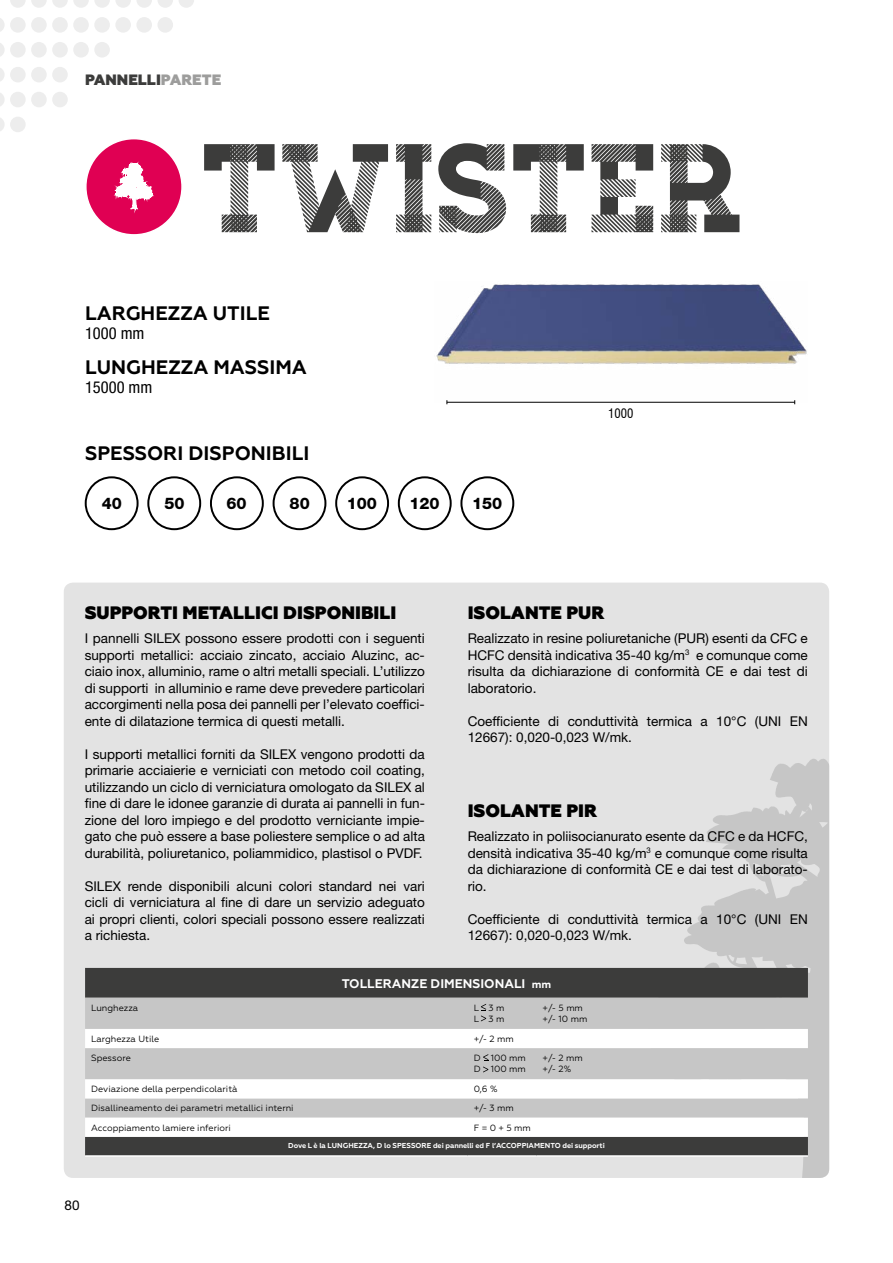
<style>
.page{position:relative;width:893px;height:1263px;background:#fff}
.page>*{position:absolute;margin:0;border:0;box-sizing:border-box;transform-origin:0 0}
.t1{font:125.85px "Homestead Display";color:#3c3c3b}
.t2{font:700 19.5px "Geometria";color:#000}
.t3{font:800 18px "Geometria";color:#000}
.t4{font:condensed 16.5px "Helvetica Neue";color:#000}
.t5{font:800 16.05px "Helvetica Neue";color:#000}
.t6{font:800 15px "Geometria";color:#3c3c3b}
.t7{font:13.5px/16.5px "Helvetica Neue";color:#000;text-align:justify}
.t8{font:700 12.6px "Geometria";color:#fff}
.t9{font:condensed 12.6px "Swiss 721 BT";color:#000}
.t10{font:9px/10.8px "Geometria";color:#000}
.t11{font:700 7.2px "Geometria";letter-spacing:-.01em;color:#fff}
.s1{color:#9d9d9c}
.s2{font-size:10.5px}
</style>
<div class="page">
<svg style="left:0;top:118px;width:5px;height:13px"></svg>
<div style="left:10px;top:117px;width:16px;height:15px;background:#ededed;border-radius:50%"></div>
<svg style="left:0;top:93px;width:5px;height:13px"></svg>
<div style="left:10px;top:92px;width:16px;height:15px;background:#ededed;border-radius:50%"></div>
<div style="left:31px;top:92px;width:16px;height:15px;background:#ededed;border-radius:50%"></div>
<div style="left:52px;top:92px;width:16px;height:15px;background:#ededed;border-radius:50%"></div>
<svg style="left:0;top:68px;width:5px;height:13px"></svg>
<div style="left:10px;top:67px;width:16px;height:15px;background:#ededed;border-radius:50%"></div>
<div style="left:31px;top:67px;width:16px;height:15px;background:#ededed;border-radius:50%"></div>
<div style="left:52px;top:67px;width:16px;height:15px;background:#ededed;border-radius:50%"></div>
<svg style="left:0;top:43px;width:5px;height:13px"></svg>
<div style="left:10px;top:42px;width:16px;height:16px;background:#ededed;border-radius:50%"></div>
<div style="left:31px;top:42px;width:16px;height:16px;background:#ededed;border-radius:50%"></div>
<div style="left:52px;top:42px;width:16px;height:16px;background:#ededed;border-radius:50%"></div>
<div style="left:73px;top:42px;width:16px;height:16px;background:#ededed;border-radius:50%"></div>
<div style="left:94px;top:42px;width:16px;height:16px;background:#ededed;border-radius:50%"></div>
<svg style="left:0;top:18px;width:5px;height:14px"></svg>
<div style="left:10px;top:17px;width:16px;height:16px;background:#ededed;border-radius:50%"></div>
<div style="left:31px;top:17px;width:16px;height:16px;background:#ededed;border-radius:50%"></div>
<div style="left:52px;top:17px;width:16px;height:16px;background:#ededed;border-radius:50%"></div>
<div style="left:73px;top:17px;width:16px;height:16px;background:#ededed;border-radius:50%"></div>
<div style="left:94px;top:17px;width:16px;height:16px;background:#ededed;border-radius:50%"></div>
<div style="left:115px;top:17px;width:16px;height:16px;background:#ededed;border-radius:50%"></div>
<div style="left:136px;top:17px;width:16px;height:16px;background:#ededed;border-radius:50%"></div>
<div style="left:157px;top:17px;width:16px;height:16px;background:#ededed;border-radius:50%"></div>
<svg style="left:10px;top:0;width:163px;height:8px"></svg>
<svg style="left:179px;top:0;width:15px;height:8px"></svg>
<div style="left:64px;top:583px;width:765px;height:595px;background:#e3e3e3;border-radius:9px"></div>
<svg style="left:633px;top:759px;width:196px;height:419px"></svg>
<img style="left:436px;top:284px;width:371px;height:118px">
<hr style="left:447px;top:402px;width:348px;height:1px;background:#000">
<div style="left:86px;top:139px;width:96px;height:96px;background:#e00053;border-radius:50%"></div>
<div style="left:85px;top:138px;width:98px;height:98px;border:2px solid #fff;border-radius:50%"></div>
<svg style="left:116px;top:163px;width:36px;height:47px"></svg>
<div style="left:85px;top:476px;width:54px;height:54px;border:2px solid #000;border-radius:50%"></div>
<div style="left:147px;top:476px;width:54px;height:54px;border:2px solid #000;border-radius:50%"></div>
<div style="left:273px;top:476px;width:53px;height:54px;border:2px solid #000;border-radius:50%"></div>
<div style="left:398px;top:476px;width:54px;height:54px;border:2px solid #000;border-radius:50%"></div>
<div style="left:460px;top:476px;width:54px;height:54px;border:2px solid #000;border-radius:50%"></div>
<div style="left:210px;top:476px;width:54px;height:54px;border:2px solid #000;border-radius:50%"></div>
<div style="left:335px;top:476px;width:54px;height:54px;border:2px solid #000;border-radius:50%"></div>
<div style="left:85px;top:968px;width:723px;height:187px;background:#3c3c3b"></div>
<div style="left:85px;top:998px;width:723px;height:31px;background:#c6c6c6"></div>
<svg style="left:85px;top:1029px;width:723px;height:108px;background:#e4e4e4"></svg>
<hr style="left:85px;top:1155px;width:383px;height:2px;background:#fff">
<hr style="left:468px;top:1155px;width:69px;height:2px;background:#fff">
<hr style="left:537px;top:1155px;width:271px;height:2px;background:#fff">
<svg style="left:481px;top:1004px;width:5px;height:17px"></svg>
<svg style="left:483px;top:1054px;width:5px;height:18px"></svg>
<p class="t6" style="left:85px;top:71px;width:138px">PANNELLI<span class="s1">PARETE</span></p>
<h1 class="t1" style="left:204px;top:115px;width:545px">TWISTER</h1>
<h2 class="t2" style="left:85px;top:302px;width:187px">LARGHEZZA UTILE</h2>
<p class="t4" style="left:85px;top:324px;width:61px">1000 mm</p>
<h2 class="t2" style="left:85px;top:355px;width:223px">LUNGHEZZA MASSIMA</h2>
<p class="t4" style="left:85px;top:377px;width:69px">15000 mm</p>
<h2 class="t2" style="left:85px;top:442px;width:226px">SPESSORI DISPONIBILI</h2>
<p class="t5" style="left:102px;top:494px;width:22px">40</p>
<p class="t5" style="left:164px;top:494px;width:22px">50</p>
<p class="t5" style="left:227px;top:494px;width:22px">60</p>
<p class="t5" style="left:290px;top:494px;width:22px">80</p>
<p class="t5" style="left:347px;top:494px;width:32px">100</p>
<p class="t5" style="left:409px;top:494px;width:32px">120</p>
<p class="t5" style="left:472px;top:494px;width:32px">150</p>
<p class="t9" style="left:608px;top:406px;width:27px">1000</p>
<h3 class="t3" style="left:85px;top:602px;width:313px">SUPPORTI METALLICI DISPONIBILI</h3>
<p class="t7" style="left:85px;top:630px;width:342px">I pannelli SILEX possono essere prodotti con i seguenti supporti metallici: acciaio zincato, acciaio Aluzinc, ac&shy;ciaio inox, alluminio, rame o altri metalli speciali. L’utilizzo di supporti in alluminio e rame deve prevedere particolari accorgimenti nella posa dei pannelli per l’elevato coeffici&shy;ente di dilatazione termica di questi metalli.</p>
<p class="t7" style="left:85px;top:745px;width:342px">I supporti metallici forniti da SILEX vengono prodotti da primarie acciaierie e verniciati con metodo coil coating, utilizzando un ciclo di verniciatura omologato da SILEX al fine di dare le idonee garanzie di durata ai pannelli in fun&shy;zione del loro impiego e del prodotto verniciante impie&shy;gato che può essere a base poliestere semplice o ad alta durabilità, poliuretanico, poliammidico, plastisol o PVDF.</p>
<p class="t7" style="left:85px;top:877px;width:342px">SILEX rende disponibili alcuni colori standard nei vari cicli di verniciatura al fine di dare un servizio adeguato ai propri clienti, colori speciali possono essere realizzati a richiesta.</p>
<h3 class="t3" style="left:468px;top:602px;width:138px">ISOLANTE PUR</h3>
<p class="t7" style="left:468px;top:630px;width:342px">Realizzato in resine poliuretaniche (PUR) esenti da CFC e HCFC densità indicativa 35-40 kg/m<sup>3</sup> e comunque come risulta da dichiarazione di conformità CE e dai test di laboratorio.</p>
<p class="t7" style="left:468px;top:712px;width:342px">Coefficiente di conduttività termica a 10°C (UNI EN<br>12667): 0,020-0,023 W/mk.</p>
<h3 class="t3" style="left:468px;top:800px;width:131px">ISOLANTE PIR</h3>
<p class="t7" style="left:468px;top:828px;width:342px">Realizzato in poliisocianurato esente da CFC e da HCFC, densità indicativa 35-40 kg/m<sup>3</sup> e comunque come risulta da dichiarazione di conformità CE e dai test di laborato&shy;rio.</p>
<p class="t7" style="left:468px;top:910px;width:342px">Coefficiente di conduttività termica a 10°C (UNI EN<br>12667): 0,020-0,023 W/mk.</p>
<p class="t8" style="left:342px;top:976px;width:211px">TOLLERANZE DIMENSIONALI <span class="s2">mm</span></p>
<p class="t10" style="left:91px;top:1002px;width:49px">Lunghezza</p>
<p class="t10" style="left:474px;top:1002px;width:32px">L 3 m<br>L 3 m</p>
<p class="t10" style="left:543px;top:1002px;width:46px">+/- 5 mm +/- 10 mm</p>
<p class="t10" style="left:91px;top:1033px;width:70px">Larghezza Utile</p>
<p class="t10" style="left:474px;top:1033px;width:42px">+/- 2 mm</p>
<p class="t10" style="left:91px;top:1052px;width:41px">Spessore</p>
<p class="t10" style="left:474px;top:1053px;width:54px">D 100 mm<br>D 100 mm</p>
<p class="t10" style="left:543px;top:1052px;width:42px">+/- 2 mm +/- 2%</p>
<p class="t10" style="left:91px;top:1084px;width:148px">Deviazione della perpendicolarità</p>
<p class="t10" style="left:474px;top:1084px;width:25px">0,6 %</p>
<p class="t10" style="left:91px;top:1103px;width:204px">Disallineamento dei parametri metallici interni</p>
<p class="t10" style="left:474px;top:1103px;width:42px">+/- 3 mm</p>
<p class="t10" style="left:91px;top:1122px;width:141px">Accoppiamento lamiere inferiori</p>
<p class="t10" style="left:474px;top:1122px;width:59px">F = 0 + 5 mm</p>
<p class="t11" style="left:288px;top:1142px;width:318px">Dove L è la LUNGHEZZA, D lo SPESSORE dei pannelli ed F l’ACCOPPIAMENTO dei supporti</p>
<p class="t7" style="left:64px;top:1196px;width:17px">80</p>
</div>
